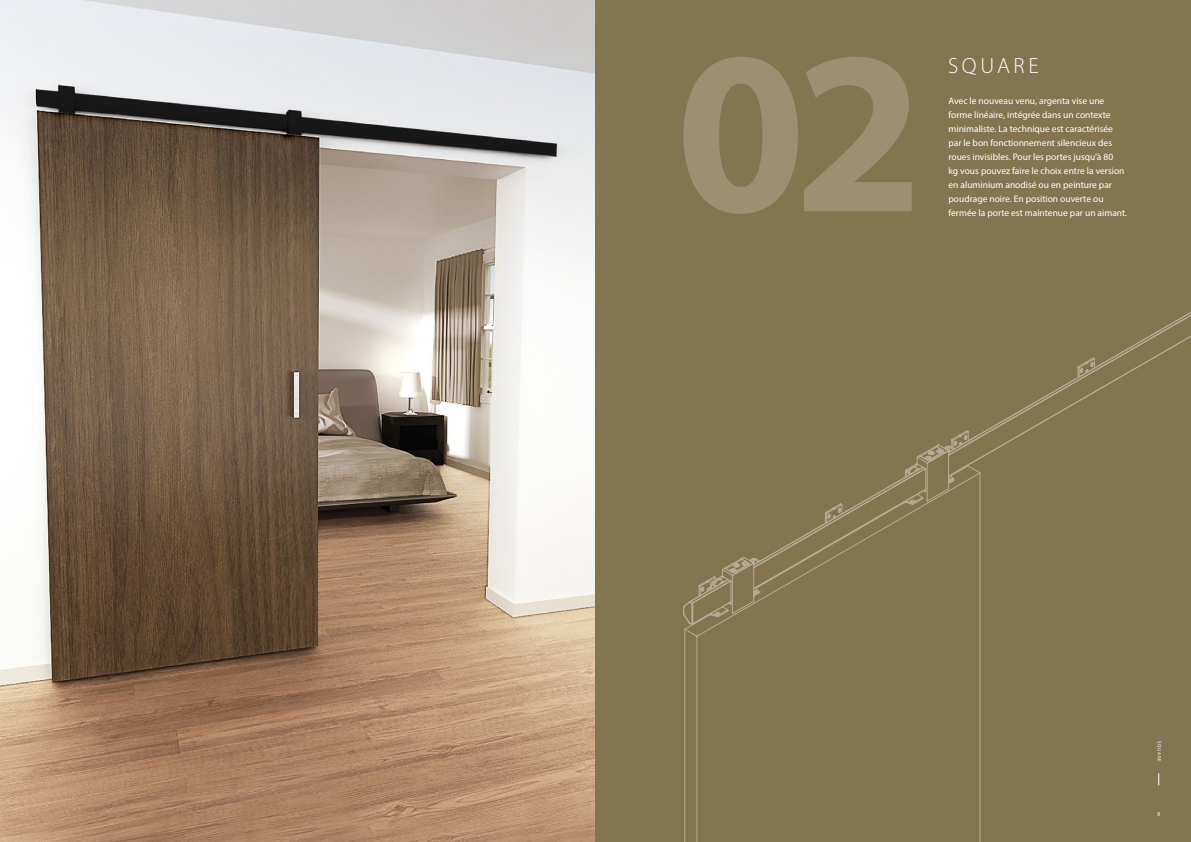
<style>
.page{position:relative;width:1191px;height:842px;background:#fff}
.page>*{position:absolute;margin:0;border:0;box-sizing:border-box;transform-origin:0 0}
.t1{font:300 22px "Myriad Pro";letter-spacing:.17em;color:#fff}
.t2{font:9.5px/14px "Myriad Pro";color:#fff}
.t3{font:6px "Myriad Pro";color:#fff}
.t4{font:4.9px "Myriad Pro";letter-spacing:.145em;color:#fff}
</style>
<div class="page">
<img style="left:0;top:0;width:595px;height:842px">
<div style="left:595px;top:0;width:596px;height:842px;background:#837550"></div>
<svg style="left:683px;top:57px;width:228px;height:157px"></svg>
<svg style="left:698px;top:312px;width:493px;height:530px"></svg>
<h1 class="t1" style="left:948px;top:53px;width:92px">SQUARE</h1>
<p class="t2" style="left:948px;top:94px;width:180px">Avec le nouveau venu, argenta vise une forme linéaire, intégrée dans un contexte minimaliste. La technique est caractérisée par le bon fonctionnement silencieux des roues invisibles. Pour les portes jusqu’à 80<br>kg vous pouvez faire le choix entre la version en aluminium anodisé ou en peinture par poudrage noire. En position ouverte ou fermée la porte est maintenue par un aimant.</p>
<p class="t4" style="left:1162px;top:741px;width:22px;rotate:90deg">square</p>
<p class="t3" style="left:1157px;top:810px;width:5px">9</p>
</div>
